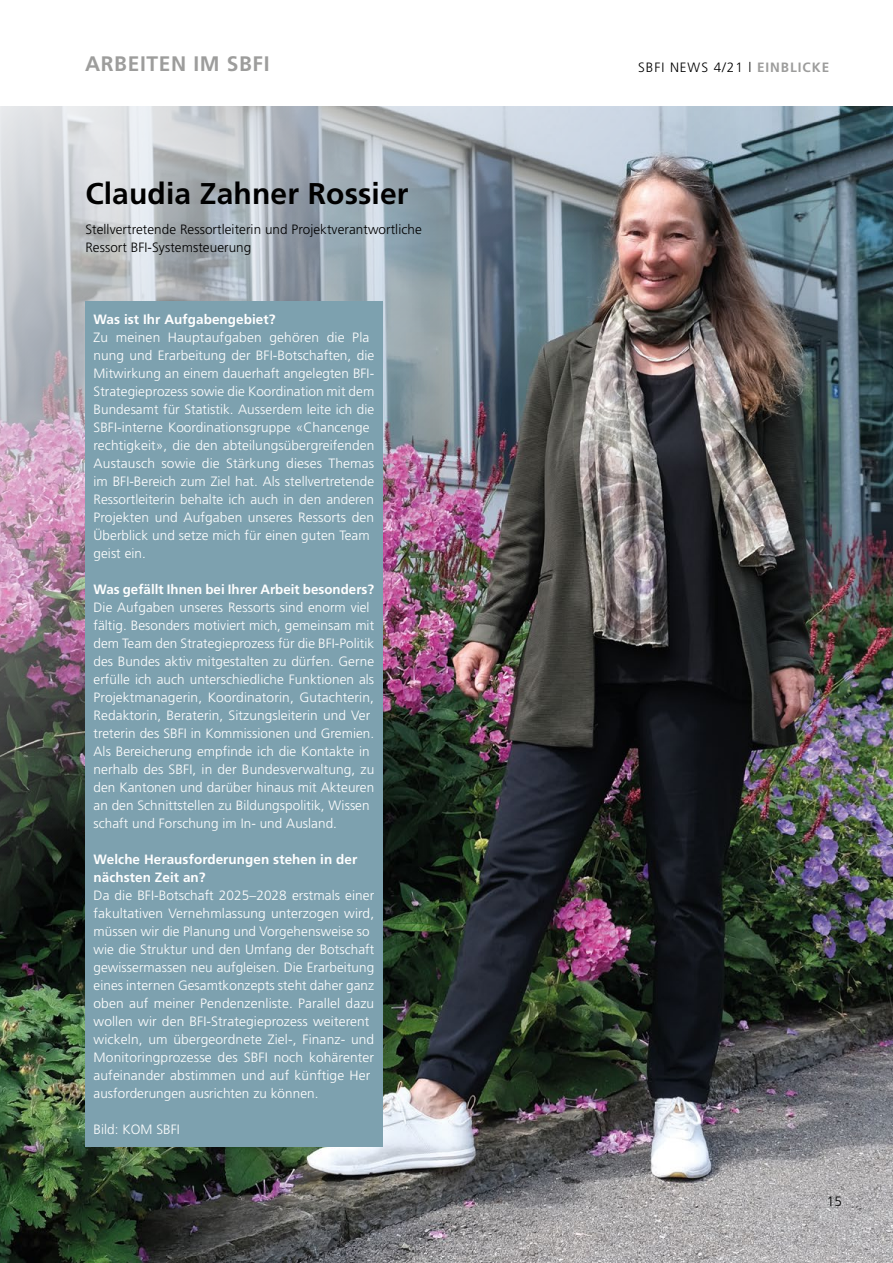
<style>
.page{position:relative;width:893px;height:1263px;background:#fff}
.page>*{position:absolute;margin:0;border:0;box-sizing:border-box;transform-origin:0 0}
.t1{font:700 30px "Frutiger LT Std";letter-spacing:.005em;color:#000}
.t2{font:700 21px "Frutiger LT Std";letter-spacing:.03em;color:#9d9d9c}
.t3{font:300 13.5px/18px "Frutiger LT Std";letter-spacing:.005em;color:#fff}
.t4{font:700 13.5px/18px "Frutiger LT Std";letter-spacing:.005em;color:#fff}
.t5{font:300 13.5px/18px "Frutiger LT Std";letter-spacing:.005em;color:#000}
.t6{font:300 13.5px "Frutiger LT Std";letter-spacing:.07em;color:#000}
.s1{font-weight:700;color:#9d9d9c}
</style>
<div class="page">
<img style="left:0;top:106px;width:893px;height:1157px">
<div style="left:85px;top:302px;width:298px;height:845px;background:#7da1af"></div>
<p class="t2" style="left:85px;top:52px;width:186px">ARBEITEN IM SBFI</p>
<p class="t6" style="left:638px;top:60px;width:192px">SBFI NEWS 4/21 l <span class="s1">EINBLICKE</span></p>
<p class="t1" style="left:85px;top:176px;width:325px">Claudia Zahner Rossier</p>
<p class="t5" style="left:85px;top:221px;width:338px">Stellvertretende Ressortleiterin und Projektverantwortliche<br>Ressort BFI-Systemsteuerung</p>
<p class="t4" style="left:94px;top:310px;width:184px">Was ist Ihr Aufgabengebiet?</p>
<p class="t3" style="left:94px;top:329px;width:282px">Zu meinen Hauptaufgaben gehören die Pla nung und Erarbeitung der BFI-Botschaften, die Mitwirkung an einem dauerhaft angelegten BFI-Strategieprozess sowie die Koordination mit dem Bundesamt für Statistik. Ausserdem leite ich die SBFI-interne Koordinationsgruppe «Chancenge rechtigkeit», die den abteilungsübergreifenden Austausch sowie die Stärkung dieses Themas im BFI-Bereich zum Ziel hat. Als stellvertretende Ressortleiterin behalte ich auch in den anderen Projekten und Aufgaben unseres Ressorts den Überblick und setze mich für einen guten Team geist ein.</p>
<p class="t4" style="left:94px;top:580px;width:282px">Was gefällt Ihnen bei Ihrer Arbeit besonders?</p>
<p class="t3" style="left:94px;top:599px;width:282px">Die Aufgaben unseres Ressorts sind enorm viel fältig. Besonders motiviert mich, gemeinsam mit dem Team den Strategieprozess für die BFI-Politik des Bundes aktiv mitgestalten zu dürfen. Gerne erfülle ich auch unterschiedliche Funktionen als Projektmanagerin, Koordinatorin, Gutachterin, Redaktorin, Beraterin, Sitzungsleiterin und Ver treterin des SBFI in Kommissionen und Gremien.<br>Als Bereicherung empfinde ich die Kontakte in nerhalb des SBFI, in der Bundesverwaltung, zu den Kantonen und darüber hinaus mit Akteuren an den Schnittstellen zu Bildungspolitik, Wissen schaft und Forschung im In- und Ausland.</p>
<p class="t4" style="left:94px;top:850px;width:265px">Welche Herausforderungen stehen in der nächsten Zeit an?</p>
<p class="t3" style="left:94px;top:887px;width:282px">Da die BFI-Botschaft 2025–2028 erstmals einer fakultativen Vernehmlassung unterzogen wird, müssen wir die Planung und Vorgehensweise so wie die Struktur und den Umfang der Botschaft gewissermassen neu aufgleisen. Die Erarbeitung eines internen Gesamtkonzepts steht daher ganz oben auf meiner Pendenzenliste. Parallel dazu wollen wir den BFI-Strategieprozess weiterent wickeln, um übergeordnete Ziel-, Finanz- und Monitoringprozesse des SBFI noch kohärenter aufeinander abstimmen und auf künftige Her ausforderungen ausrichten zu können.</p>
<p class="t3" style="left:94px;top:1121px;width:88px">Bild: KOM SBFI</p>
<p class="t5" style="left:827px;top:1193px;width:17px">15</p>
</div>
